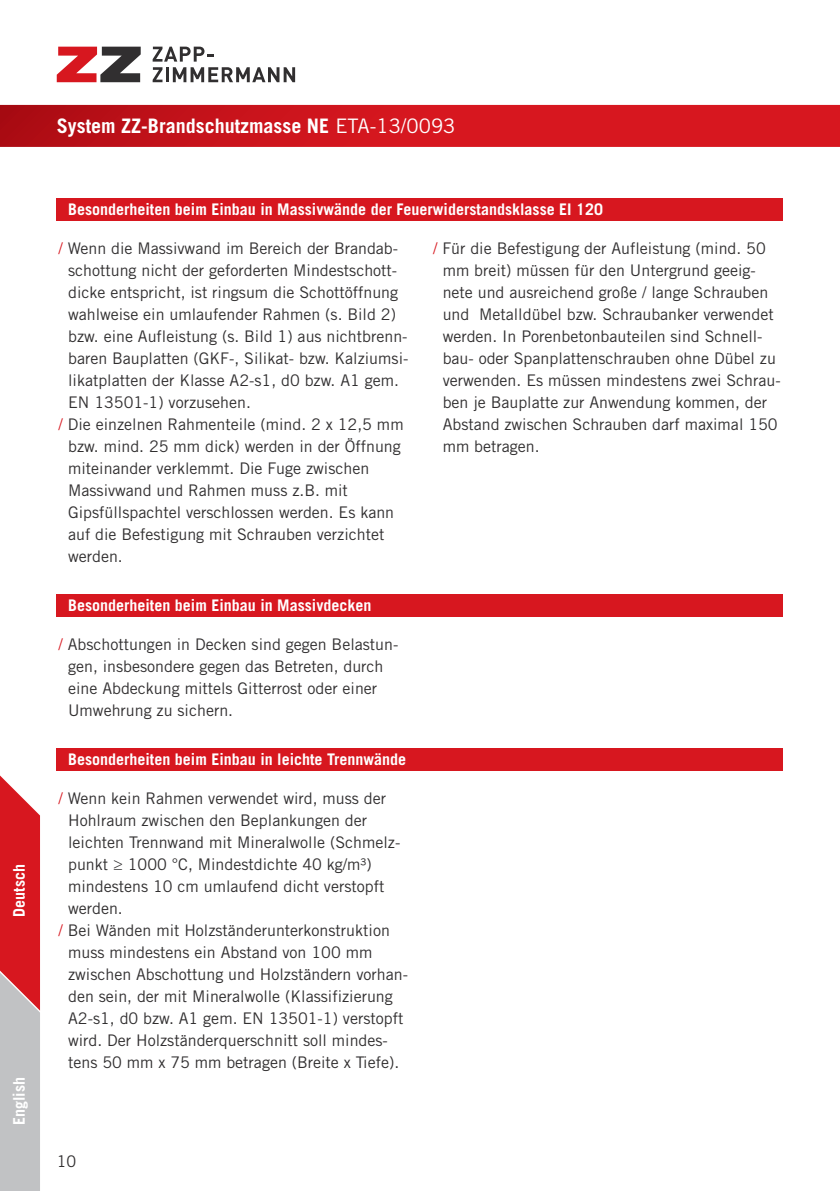
<style>
.page{position:relative;width:840px;height:1191px;background:#fff}
.page>*{position:absolute;margin:0;border:0;box-sizing:border-box;transform-origin:0 0}
.t1{font:700 20px "Trade Gothic LT Std";color:#fff}
.t2{font:16px/22px "Trade Gothic LT Std";color:#312f30}
.t3{font:700 16px "Trade Gothic LT Std";color:#fff}
.s1{font-weight:400}
.s2{color:#d7171f}
</style>
<div class="page">
<svg style="left:0;top:104px;width:839px;height:43px;background:#ce1921"></svg>
<svg style="left:57px;top:47px;width:84px;height:35px"></svg>
<svg style="left:152px;top:47px;width:143px;height:35px"></svg>
<div style="left:57px;top:198px;width:725px;height:22px;background:#d7171f"></div>
<div style="left:57px;top:748px;width:725px;height:22px;background:#d7171f"></div>
<div style="left:57px;top:594px;width:725px;height:22px;background:#d7171f"></div>
<svg style="left:0;top:775px;width:40px;height:416px;background:#ce7479"></svg>
<p class="t3" style="left:9px;top:917px;width:54px;rotate:-90deg">Deutsch</p>
<p class="t3" style="left:9px;top:1125px;width:50px;rotate:-90deg">English</p>
<p class="t1" style="left:57px;top:114px;width:400px">System ZZ-Brandschutzmasse NE <span class="s1">ETA-13/0093</span></p>
<p class="t3" style="left:68px;top:199px;width:536px">Besonderheiten beim Einbau in Massivwände der Feuerwiderstandsklasse EI 120</p>
<p class="t2" style="left:58px;top:237px;width:341px"><span class="s2">/</span> Wenn die Massivwand im Bereich der Brandab-</p>
<p class="t2" style="left:68px;top:259px;width:330px">schottung nicht der geforderten Mindestschott-</p>
<p class="t2" style="left:68px;top:281px;width:331px">dicke entspricht, ist ringsum die Schottöffnung</p>
<p class="t2" style="left:68px;top:303px;width:329px">wahlweise ein umlaufender Rahmen (s. Bild 2)</p>
<p class="t2" style="left:68px;top:325px;width:341px">bzw. eine Aufleistung (s. Bild 1) aus nichtbrenn-</p>
<p class="t2" style="left:68px;top:347px;width:341px">baren Bauplatten (GKF-, Silikat- bzw. Kalziumsi-</p>
<p class="t2" style="left:68px;top:369px;width:332px">likatplatten der Klasse A2-s1, d0 bzw. A1 gem.</p>
<p class="t2" style="left:68px;top:391px;width:184px">EN 13501-1) vorzusehen.</p>
<p class="t2" style="left:58px;top:413px;width:346px"><span class="s2">/</span> Die einzelnen Rahmenteile (mind. 2 x 12,5 mm</p>
<p class="t2" style="left:68px;top:435px;width:334px">bzw. mind. 25 mm dick) werden in der Öffnung</p>
<p class="t2" style="left:68px;top:457px;width:302px">miteinander verklemmt. Die Fuge zwischen</p>
<p class="t2" style="left:68px;top:479px;width:281px">Massivwand und Rahmen muss z.B. mit</p>
<p class="t2" style="left:68px;top:501px;width:327px">Gipsfüllspachtel verschlossen werden. Es kann</p>
<p class="t2" style="left:68px;top:523px;width:317px">auf die Befestigung mit Schrauben verzichtet</p>
<p class="t2" style="left:68px;top:545px;width:56px">werden.</p>
<p class="t2" style="left:442px;top:237px;width:339px;text-indent:-10px"><span class="s2">/</span> Für die Befestigung der Aufleistung (mind. 50 mm breit) müssen für den Untergrund geeig&shy;nete und ausreichend große / lange Schrauben und Metalldübel bzw. Schraubanker verwendet werden. In Porenbetonbauteilen sind Schnell&shy;bau- oder Spanplattenschrauben ohne Dübel zu verwenden. Es müssen mindestens zwei Schrau&shy;ben je Bauplatte zur Anwendung kommen, der Abstand zwischen Schrauben darf maximal 150 mm betragen.</p>
<p class="t3" style="left:68px;top:595px;width:305px">Besonderheiten beim Einbau in Massivdecken</p>
<p class="t2" style="left:68px;top:633px;width:331px;text-indent:-10px"><span class="s2">/</span> Abschottungen in Decken sind gegen Belastun&shy;gen, insbesondere gegen das Betreten, durch eine Abdeckung mittels Gitterrost oder einer Umwehrung zu sichern.</p>
<p class="t3" style="left:68px;top:749px;width:339px">Besonderheiten beim Einbau in leichte Trennwände</p>
<p class="t2" style="left:58px;top:787px;width:329px"><span class="s2">/</span> Wenn kein Rahmen verwendet wird, muss der</p>
<p class="t2" style="left:68px;top:809px;width:300px">Hohlraum zwischen den Beplankungen der</p>
<p class="t2" style="left:68px;top:831px;width:333px">leichten Trennwand mit Mineralwolle (Schmelz-</p>
<p class="t2" style="left:68px;top:853px;width:305px">punkt ≥ 1000 °C, Mindestdichte 40 kg/m³)</p>
<p class="t2" style="left:68px;top:875px;width:317px">mindestens 10 cm umlaufend dicht verstopft</p>
<p class="t2" style="left:68px;top:897px;width:56px">werden.</p>
<p class="t2" style="left:58px;top:919px;width:333px"><span class="s2">/</span> Bei Wänden mit Holzständerunterkonstruktion</p>
<p class="t2" style="left:68px;top:941px;width:305px">muss mindestens ein Abstand von 100 mm</p>
<p class="t2" style="left:68px;top:963px;width:341px">zwischen Abschottung und Holzständern vorhan-</p>
<p class="t2" style="left:68px;top:985px;width:326px">den sein, der mit Mineralwolle (Klassifizierung</p>
<p class="t2" style="left:68px;top:1007px;width:336px">A2-s1, d0 bzw. A1 gem. EN 13501-1) verstopft</p>
<p class="t2" style="left:68px;top:1029px;width:321px">wird. Der Holzständerquerschnitt soll mindes-</p>
<p class="t2" style="left:68px;top:1051px;width:332px">tens 50 mm x 75 mm betragen (Breite x Tiefe).</p>
<p class="t2" style="left:57px;top:1150px;width:21px">10</p>
</div>
